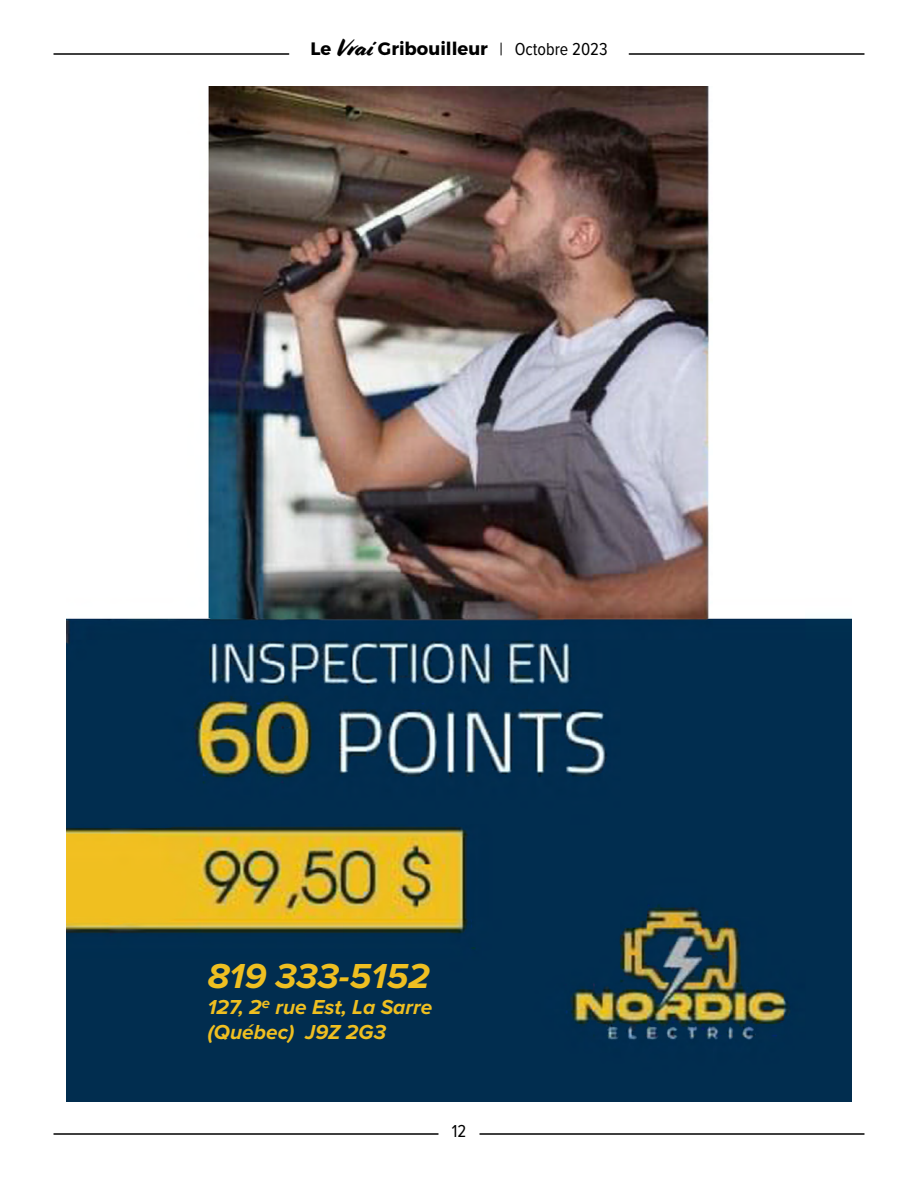
<style>
.page{position:relative;width:918px;height:1188px;background:#fff}
.page>*{position:absolute;margin:0;border:0;box-sizing:border-box;transform-origin:0 0}
.t1{font:italic 700 36px "Proxima Nova";color:#efbf21}
.t2{font:italic 700 21px/25.2px "Proxima Nova";color:#efbf21}
.t3{font:700 18px "Montserrat";color:#000}
.t4{font:18px "Proxima Nova Cond";color:#000}
.s1{font-family:"Cortado";font-weight:400;font-size:24px}
.s2{font-family:"Proxima Nova Cond";font-weight:400}
</style>
<div class="page">
<hr style="left:54px;top:1133px;width:384px;height:2px;background:#000">
<hr style="left:54px;top:53px;width:235px;height:2px;background:#000">
<hr style="left:480px;top:1133px;width:384px;height:2px;background:#000">
<hr style="left:629px;top:53px;width:235px;height:2px;background:#000">
<img style="left:67px;top:87px;width:784px;height:1014px">
<p class="t3" style="left:310px;top:37px;width:299px">Le <span class="s1">Vrai</span> Gribouilleur <span class="s2">| Octobre 2023</span></p>
<h1 class="t1" style="left:208px;top:950px;width:224px">819 333-5152</h1>
<p class="t2" style="left:208px;top:994px;width:226px">127, 2<sup>e</sup> rue Est, La Sarre (Québec) J9Z 2G3</p>
<p class="t4" style="left:452px;top:1118px;width:16px">12</p>
</div>
